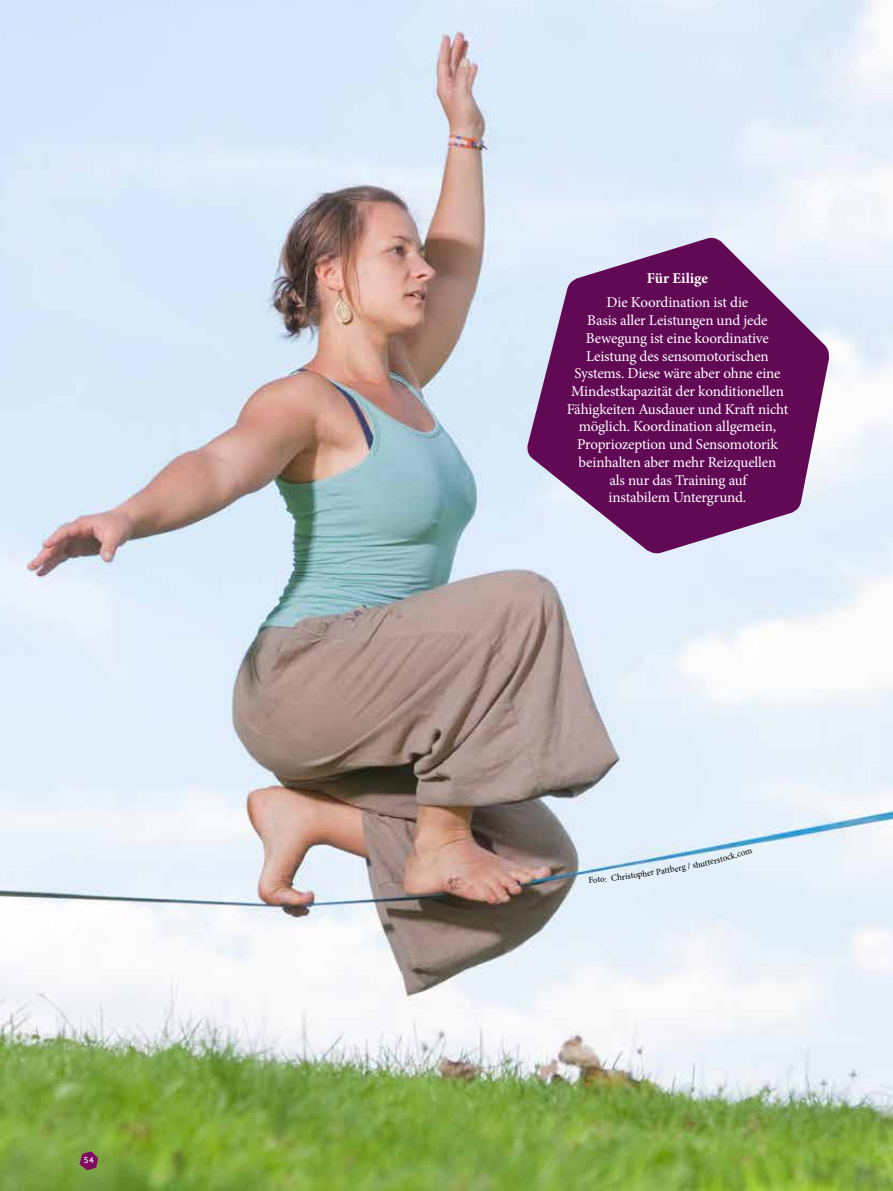
<style>
.page{position:relative;width:893px;height:1191px;background:#fff}
.page>*{position:absolute;margin:0;border:0;box-sizing:border-box;transform-origin:0 0}
.t1{font:15px/17.7px "Minion Pro";letter-spacing:-.01em;color:#fff}
.t2{font:700 15px "Minion Pro";color:#fff}
.t3{font:10.5px "Verlag";color:#fff}
.t4{font:9px "Minion Pro";color:#000}
</style>
<div class="page">
<img style="left:0;top:0;width:893px;height:1191px">
<svg style="left:526px;top:236px;width:304px;height:319px;fill:#620955"></svg>
<svg style="left:80px;top:1151px;width:18px;height:19px"></svg>
<svg style="left:589px;top:877px;width:4px;height:6px"></svg>
<svg style="left:651px;top:868px;width:14px;height:7px"></svg>
<svg style="left:682px;top:849px;width:70px;height:23px"></svg>
<p class="t3" style="left:84px;top:1151px;width:11px">54</p>
<p class="t2" style="left:647px;top:268px;width:63px">Für Eilige</p>
<p class="t1" style="left:586px;top:294px;width:185px;text-indent:21px">Die Koordination ist die<br>Basis aller Leistungen und jede<br>Bewegung ist eine koordinative<br>Leistung des sensomo</p>
<p class="t1" style="left:714px;top:347px;width:56px">torischen</p>
<p class="t1" style="left:574px;top:365px;width:208px">Systems. Diese wäre aber ohne eine</p>
<p class="t1" style="left:571px;top:382px;width:214px">Mindestkapazität der konditionellen</p>
<p class="t1" style="left:567px;top:400px;width:223px">Fähigkeiten Ausdauer und Kraft nicht</p>
<p class="t1" style="left:579px;top:418px;width:199px">möglich. Koordination allgemein,</p>
<p class="t1" style="left:577px;top:435px;width:149px">Propriozeption und Sensomo</p>
<p class="t1" style="left:749px;top:435px;width:30px">torik</p>
<p class="t1" style="left:579px;top:453px;width:199px">beinhalten aber mehr Reizquellen</p>
<p class="t1" style="left:609px;top:471px;width:139px">als nur das Training auf</p>
<p class="t1" style="left:609px;top:488px;width:137px">instabilem Untergrund.</p>
<p class="t4" style="left:592px;top:874px;width:15px;rotate:-6deg">FFFF</p>
<p class="t4" style="left:610px;top:872px;width:20px;rotate:-7deg">F FFFF</p>
<p class="t4" style="left:630px;top:869px;width:20px;rotate:-8deg">FFFFF</p>
<p class="t4" style="left:664px;top:864px;width:17px;rotate:-10deg">FFFFF</p>
</div>
